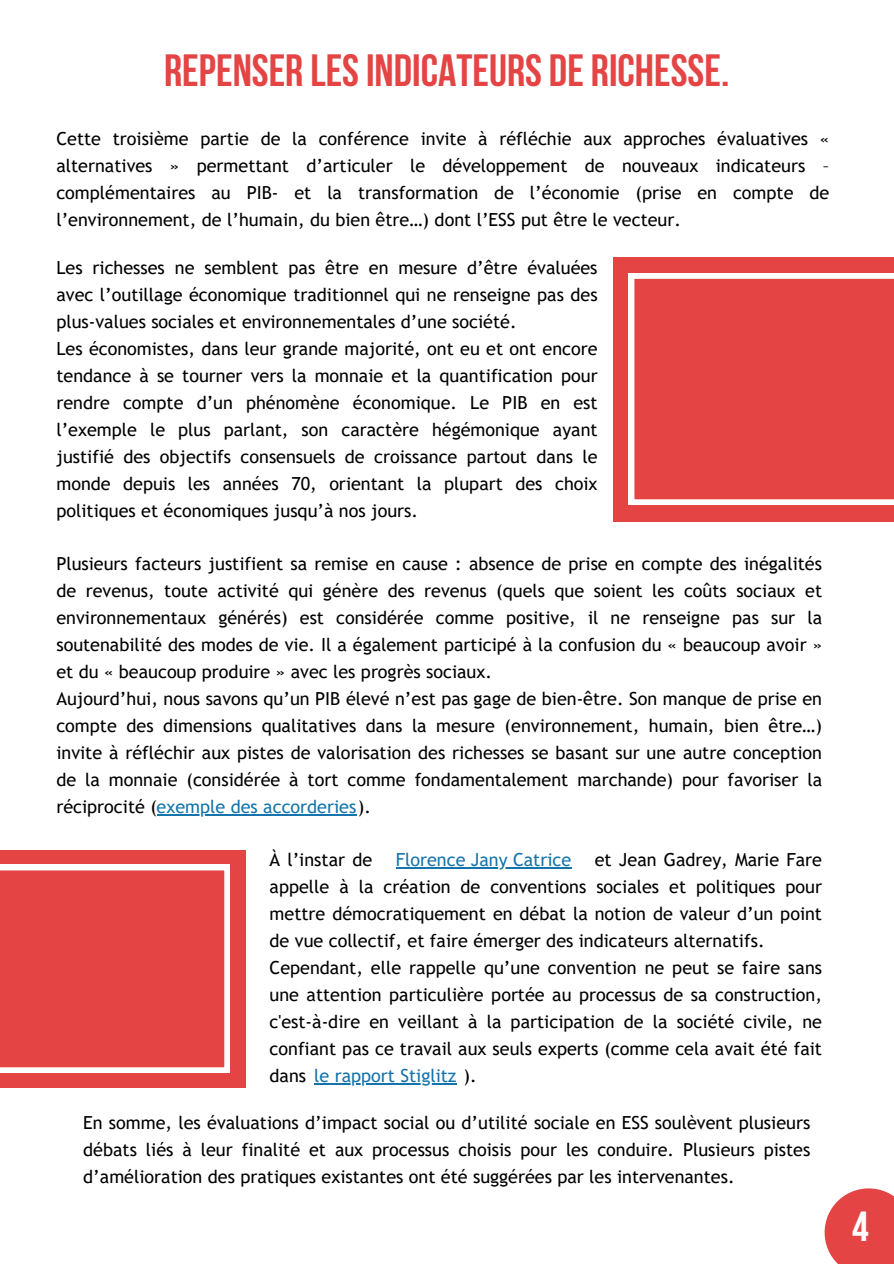
<style>
.page{position:relative;width:894px;height:1264px;background:#fff}
.page>*{position:absolute;margin:0;border:0;box-sizing:border-box;transform-origin:0 0}
.t1{font:700 45px "Bebas Neue";color:#e44444}
.t2{font:700 41.85px "Bebas Neue";color:#fefefe}
.t3{font:18px/27px "Trebuchet MS";color:#000}
.t4{font:18px "Trebuchet MS";color:#1574ab}
.s1{color:#1574ab}
</style>
<div class="page">
<hr style="left:156px;top:814px;width:200px;height:1px;background:#1574ab">
<hr style="left:314px;top:1083px;width:142px;height:1px;background:#1574ab">
<hr style="left:395px;top:867px;width:176px;height:1px;background:#1574ab">
<div style="left:612px;top:257px;width:281px;height:265px;background:#e44444"></div>
<svg style="left:628px;top:273px;width:265px;height:232px"></svg>
<div style="left:0;top:849px;width:246px;height:238px;background:#e44444"></div>
<svg style="left:0;top:864px;width:230px;height:208px"></svg>
<svg style="left:824px;top:1188px;width:69px;height:75px;background:#e75c5c"></svg>
<h1 class="t1" style="left:164px;top:52px;width:566px">REPENSER LESINDICATEURS DE RICHESSE.</h1>
<p class="t3" style="left:56px;top:125px;width:774px;text-align:justify">Cette troisième partie de la conférence invite à réfléchie aux approches évaluatives « alternatives » permettant d’articuler le développement de nouveaux indicateurs – complémentaires au PIB- et la transformation de l’économie (prise en compte de l’environnement, de l’humain, du bien être…) dont l’ESS put être le vecteur.</p>
<p class="t3" style="left:56px;top:253px;width:542px">Les richesses ne semblent pas être en mesure d’être évaluées avec l’outillage économique traditionnel qui ne renseigne pas des plus-values sociales et environnementales d’une société.<br>Les économistes, dans leur grande majorité, ont eu et ont encore tendance à se tourner vers la monnaie et la quantification pour rendre compte d’un phénomène économique. Le PIB en est l’exemple le plus parlant, son caractère hégémonique ayant justifié des objectifs consensuels de croissance partout dans le monde depuis les années 70, orientant la plupart des choix politiques et économiques jusqu’à nos jours.</p>
<p class="t3" style="left:56px;top:550px;width:767px">Plusieurs facteurs justifient sa remise en cause : absence de prise en compte des inégalités de revenus, toute activité qui génère des revenus (quels que soient les coûts sociaux et environnementaux générés) est considérée comme positive, il ne renseigne pas sur la soutenabilité des modes de vie. Il a également participé à la confusion du « beaucoup avoir » et du « beaucoup produire » avec les progrès sociaux.<br>Aujourd’hui, nous savons qu’un PIB élevé n’est pas gage de bien-être. Son manque de prise en compte des dimensions qualitatives dans la mesure (environnement, humain, bien être…) invite à réfléchir aux pistes de valorisation des richesses se basant sur une autre conception de la monnaie (considérée à tort comme fondamentalement marchande) pour favoriser la réciprocité (<span class="s1">exemple des accorderies</span>).</p>
<p class="t3" style="left:269px;top:846px;width:104px">À l’instar de</p>
<p class="t3" style="left:269px;top:846px;width:554px;text-indent:325px">et Jean Gadrey, Marie Fare appelle à la création de conventions sociales et politiques pour mettre démocratiquement en débat la notion de valeur d’un point de vue collectif, et faire émerger des indicateurs alternatifs.<br>Cependant, elle rappelle qu’une convention ne peut se faire sans une attention particulière portée au processus de sa construction, c'est-à-dire en veillant à la participation de la société civile, ne confiant pas ce travail aux seuls experts (comme cela avait été fait dans <span class="s1">le rapport Stiglitz</span> ).</p>
<p class="t4" style="left:395px;top:849px;width:177px">Florence Jany Catrice</p>
<p class="t3" style="left:83px;top:1109px;width:728px;text-align:justify">En somme, les évaluations d’impact social ou d’utilité sociale en ESS soulèvent plusieurs débats liés à leur finalité et aux processus choisis pour les conduire. Plusieurs pistes d’amélioration des pratiques existantes ont été suggérées par les intervenantes.</p>
<h2 class="t2" style="left:852px;top:1209px;width:18px">4</h2>
</div>
